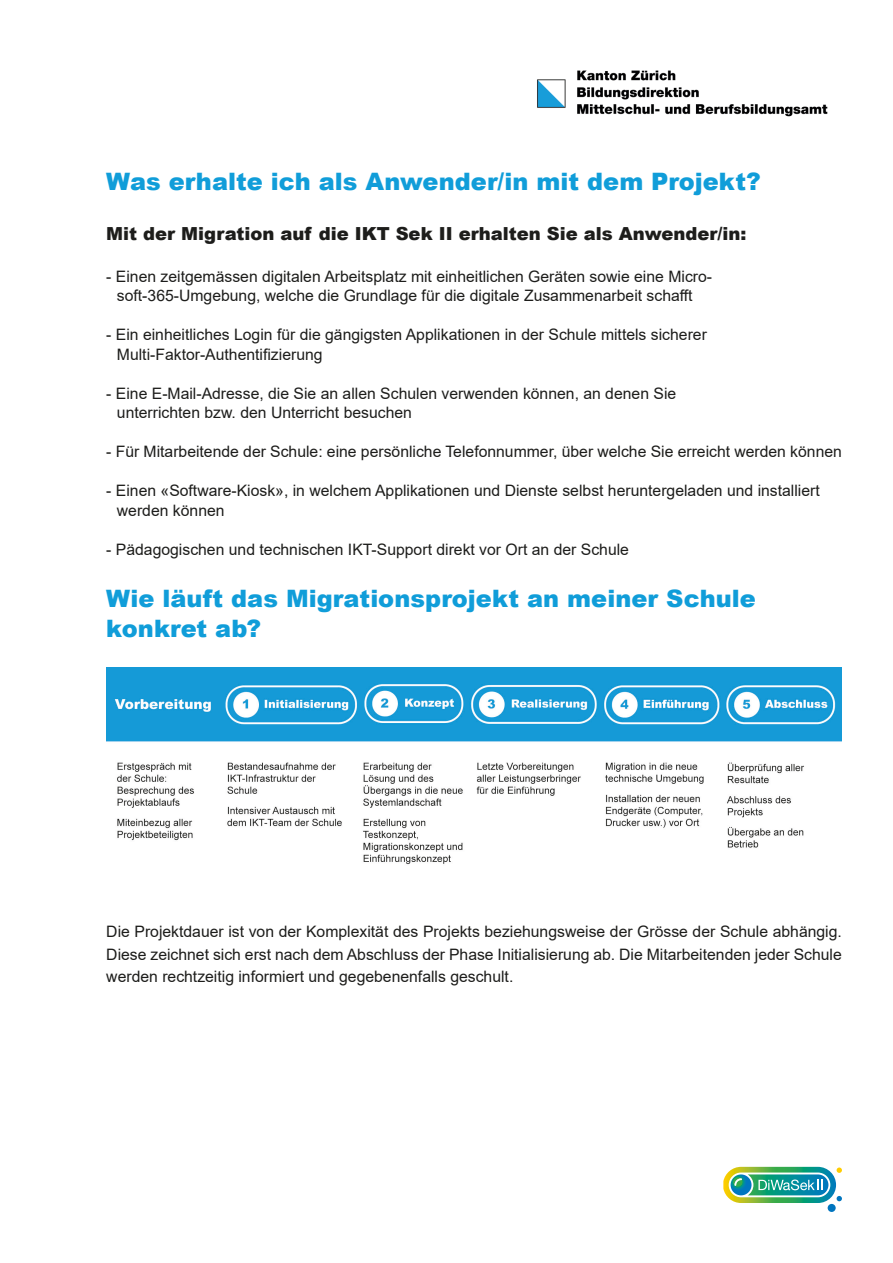
<style>
.page{position:relative;width:893px;height:1263px;background:#fff}
.page>*{position:absolute;margin:0;border:0;box-sizing:border-box;transform-origin:0 0}
.t1{font:900 24px "Arial";color:#109dd9}
.t2{font:900 18px "Arial";color:#1d1d1b}
.Lauftexr{font:15.75px/19.5px "Arial";color:#1d1d1b}
</style>
<div class="page">
<img style="left:537px;top:70px;width:291px;height:47px">
<div style="left:828px;top:1204px;width:8px;height:8px;background:#0075bf;border-radius:50%"></div>
<svg style="left:723px;top:1167px;width:119px;height:36px"></svg>
<img style="left:106px;top:667px;width:736px;height:198px">
<p class="t1" style="left:106px;top:164px;width:656px">Was erhalte ich als Anwender/in mit dem Projekt?</p>
<p class="t2" style="left:106px;top:220px;width:642px">Mit der Migration auf die IKT Sek II erhalten Sie als Anwender/in:</p>
<p class="Lauftexr" style="left:106px;top:266px;width:607px;text-align:center">- Einen zeitgemässen digitalen Arbeitsplatz mit einheitlichen Geräten sowie eine Micro&shy;soft-365-Umgebung, welche die Grundlage für die digitale Zusammenarbeit schafft</p>
<p class="Lauftexr" style="left:117px;top:325px;width:591px;text-indent:-11px">- Ein einheitliches Login für die gängigsten Applikationen in der Schule mittels sicherer<br>Multi-Faktor-Authentifizierung</p>
<p class="Lauftexr" style="left:117px;top:383px;width:561px;text-indent:-11px">- Eine E-Mail-Adresse, die Sie an allen Schulen verwenden können, an denen Sie unterrichten bzw. den Unterricht besuchen</p>
<p class="Lauftexr" style="left:106px;top:442px;width:737px">- Für Mitarbeitende der Schule: eine persönliche Telefonnummer, über welche Sie erreicht werden können</p>
<p class="Lauftexr" style="left:117px;top:481px;width:704px;text-indent:-11px">- Einen «Software-Kiosk», in welchem Applikationen und Dienste selbst heruntergeladen und installiert werden können</p>
<p class="Lauftexr" style="left:106px;top:539px;width:524px">- Pädagogischen und technischen IKT-Support direkt vor Ort an der Schule</p>
<p class="t1" style="left:106px;top:581px;width:651px">Wie läuft das Migrationsprojekt an meiner Schule</p>
<p class="t1" style="left:106px;top:611px;width:156px">konkret ab?</p>
<p class="Lauftexr" style="left:106px;top:920px;width:737px;line-height:22.5px;text-align:justify">Die Projektdauer ist von der Komplexität des Projekts beziehungsweise der Grösse der Schule abhängig.<br>Diese zeichnet sich erst nach dem Abschluss der Phase Initialisierung ab. Die Mitarbeitenden jeder Schule werden rechtzeitig informiert und gegebenenfalls geschult.</p>
</div>
